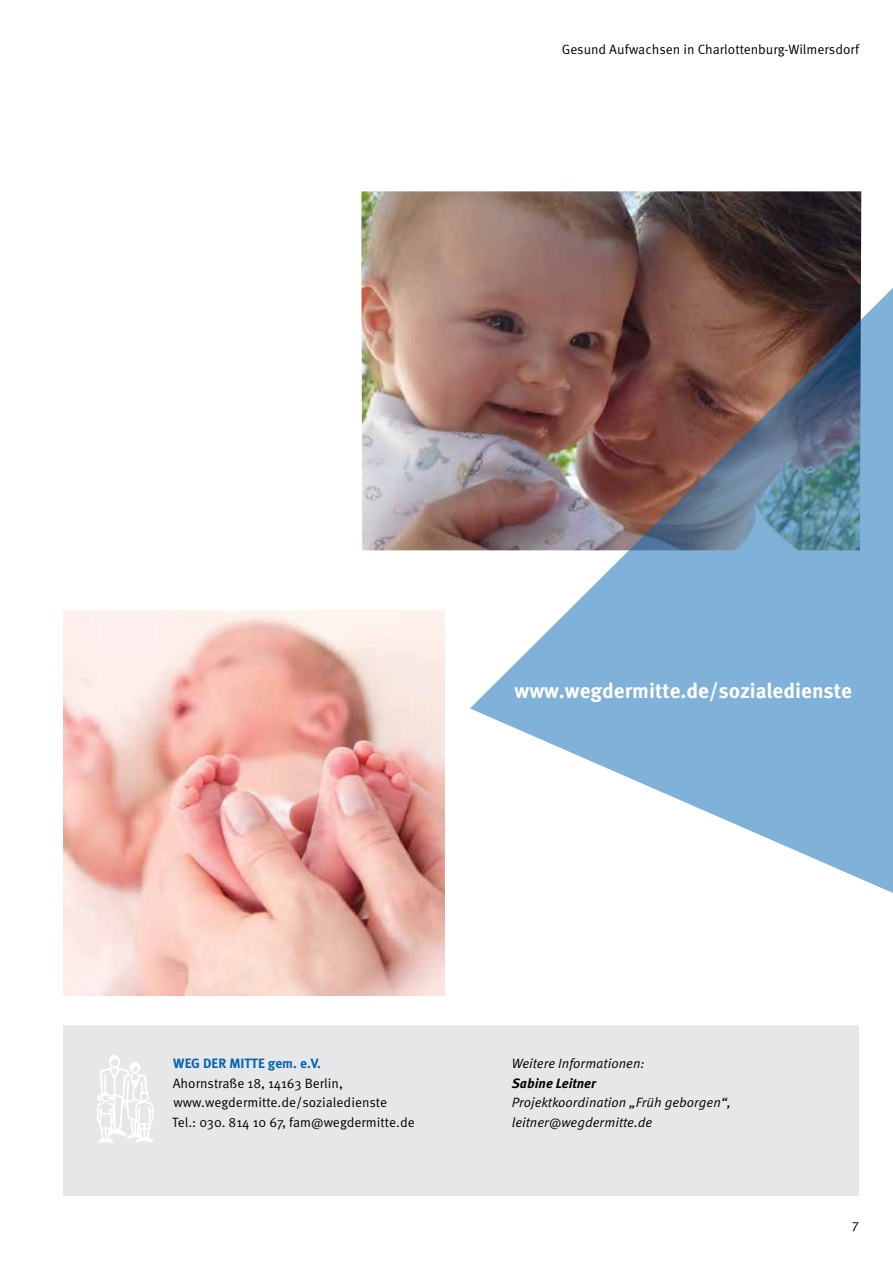
<style>
.page{position:relative;width:893px;height:1263px;background:#fff}
.page>*{position:absolute;margin:0;border:0;box-sizing:border-box;transform-origin:0 0}
.t1{font:700 21px "Meta OT";color:#fff}
.t2{font:13.5px/19.5px "Meta OT Norm";color:#000}
.t3{font:13.5px/19.5px "Meta OT Norm Ita";color:#000}
.t4{font:700 13.5px "Meta OT";color:#0066b3}
.t5{font:italic 700 13.5px "Meta OT";color:#000}
</style>
<div class="page">
<div style="left:64px;top:1025px;width:795px;height:171px;background:#e6e7e8"></div>
<img style="left:361px;top:191px;width:500px;height:359px">
<img style="left:470px;top:288px;width:423px;height:605px">
<img style="left:64px;top:611px;width:381px;height:384px">
<svg style="left:96px;top:1055px;width:58px;height:88px"></svg>
<p class="t2" style="left:562px;top:40px;width:299px">Gesund Aufwachsen in Charlottenburg-Wilmersdorf</p>
<h1 class="t1" style="left:514px;top:678px;width:339px">www.wegdermitte.de/sozialedienste</h1>
<p class="t4" style="left:173px;top:1055px;width:149px">WEG DER MITTE gem. e.V.</p>
<p class="t2" style="left:172px;top:1073px;width:244px">Ahornstraße 18, 14163 Berlin, www.wegdermitte.de/sozialedienste<br>Tel.: 030. 814 10 67, fam@wegdermitte.de</p>
<p class="t3" style="left:512px;top:1054px;width:134px">Weitere Informationen:</p>
<p class="t5" style="left:512px;top:1074px;width:86px">Sabine Leitner</p>
<p class="t3" style="left:512px;top:1093px;width:221px">Projektkoordination „Früh geborgen“, leitner@wegdermitte.de</p>
<p class="t2" style="left:852px;top:1215px;width:8px">7</p>
</div>
